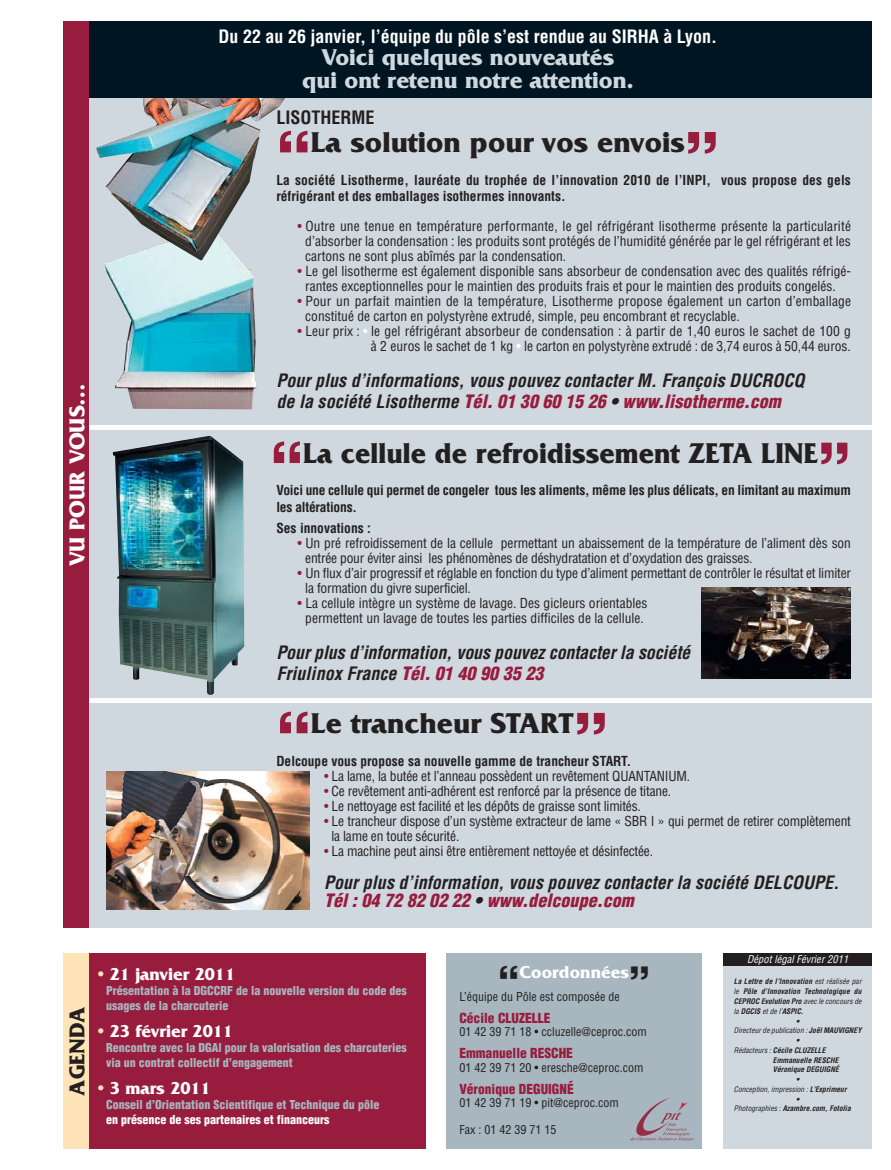
<style>
.page{position:relative;width:891px;height:1170px;background:#fff}
.page>*{position:absolute;margin:0;border:0;box-sizing:border-box;transform-origin:0 0}
.t1{font:900 condensed 69px "Helvetica";color:#981c3d}
.t2{font:900 condensed 69px "Helvetica";color:#981c3d;scale:.95 1}
.t3{font:900 condensed 42px "Helvetica";color:#231f20}
.t4{font:700 30px "Friz Quadrata";color:#231f20}
.t5{font:700 30px "Friz Quadrata";color:#231f20;scale:.95 1}
.t6{font:700 24px/22.5px "Friz Quadrata";color:#ced8de;text-align:center}
.t7{font:700 22.5px "Friz Quadrata";color:#fff}
.t8{font:700 22.5px "Friz Quadrata";color:#231f20}
.t9{font:italic 700 condensed 18px/21px "Helvetica";color:#231f20}
.t10{font:700 condensed 18px "Helvetica";color:#fff}
.t11{font:700 18px "Friz Quadrata";color:#fff}
.t12{font:700 condensed 18px "Helvetica";color:#231f20}
.t13{font:condensed 13.5px/15px "Helvetica";color:#231f20}
.t14{font:700 condensed 13.5px/16.5px "Helvetica";color:#231f20}
.t15{font:900 condensed 13.5px "Helvetica";color:#981c3d}
.t16{font:900 condensed 12px/15px "Helvetica";color:#a7b6bf}
.t17{font:condensed 12px "Helvetica";color:#231f20}
.t18{font:900 condensed 12px "Helvetica";color:#fff}
.t19{font:italic condensed 10.5px "Helvetica";color:#fff}
.t20{font:italic 700 condensed 7.5px "Helvetica";color:#231f20}
.t21{font:italic condensed 7.5px "Helvetica";color:#231f20}
.s1{color:#981c3d}
.s2{color:#fff}
.s3{font-weight:900;color:#981c3d}
.s4{font-weight:900}
.s5{color:#ffe4b8}
.s6{font-weight:400}
.s7{font-weight:700}
</style>
<div class="page">
<div style="left:64px;top:21px;width:807px;height:906px;background:#ced8de"></div>
<div style="left:64px;top:21px;width:807px;height:77px;background:#001522"></div>
<div style="left:89px;top:953px;width:336px;height:195px;background:#981c3d"></div>
<div style="left:64px;top:953px;width:25px;height:195px;background:#ffe4b8"></div>
<div style="left:446px;top:953px;width:255px;height:195px;background:#a7b6bf"></div>
<svg style="left:631px;top:1098px;width:62px;height:41px"></svg>
<div style="left:723px;top:953px;width:148px;height:195px;background:#ced8de"></div>
<div style="left:723px;top:953px;width:148px;height:12px;background:#231f20"></div>
<div style="left:64px;top:21px;width:25px;height:906px;background:#981c3d"></div>
<div style="left:89px;top:425px;width:782px;height:5px;background:#fff"></div>
<div style="left:89px;top:697px;width:782px;height:5px;background:#fff"></div>
<img style="left:105px;top:260px;width:151px;height:149px">
<img style="left:96px;top:98px;width:189px;height:162px">
<img style="left:113px;top:436px;width:131px;height:258px">
<img style="left:107px;top:771px;width:202px;height:138px">
<img style="left:701px;top:587px;width:149px;height:91px">
<h3 class="t7" style="left:69px;top:566px;width:184px;rotate:-90deg">VU POUR VOUS…</h3>
<h3 class="t10" style="left:218px;top:29px;width:500px">Du 22 au 26 janvier, l’équipe du pôle s’est rendue au SIRHA à Lyon.</h3>
<h3 class="t6" style="left:302px;top:48px;width:333px">Voici quelques nouveautés qui ont retenu notre attention.</h3>
<h3 class="t12" style="left:276px;top:111px;width:99px">LISOTHERME</h3>
<h1 class="t1" style="left:276px;top:132px;width:36px">“</h1>
<h3 class="t4" style="left:311px;top:132px;width:375px">La solution pour vos envois</h3>
<h1 class="t1" style="left:684px;top:132px;width:36px">”</h1>
<p class="t14" style="left:276px;top:173px;width:576px">La société Lisotherme, lauréate du trophée de l’innovation 2010 de l’INPI, vous propose des gels réfrigérant et des emballages isothermes innovants.</p>
<p class="t13" style="left:305px;top:220px;width:547px;text-align:justify;text-indent:-8px"><span class="s1">•</span> Outre une tenue en température performante, le gel réfrigérant lisotherme présente la particularité d’absorber la condensation : les produits sont protégés de l’humidité générée par le gel réfrigérant et les cartons ne sont plus abîmés par la condensation.</p>
<p class="t13" style="left:297px;top:265px;width:554px;text-align:center"><span class="s1">•</span> Le gel lisotherme est également disponible sans absorbeur de condensation avec des qualités réfrigé&shy;rantes exceptionnelles pour le maintien des produits frais et pour le maintien des produits congelés.</p>
<p class="t13" style="left:305px;top:295px;width:547px;text-indent:-8px"><span class="s1">•</span> Pour un parfait maintien de la température, Lisotherme propose également un carton d’emballage constitué de carton en polystyrène extrudé, simple, peu encombrant et recyclable.</p>
<p class="t13" style="left:297px;top:325px;width:554px;text-align:right"><span class="s1">•</span> Leur prix : <span class="s2">•</span> le gel réfrigérant absorbeur de condensation : à partir de 1,40 euros le sachet de 100 g à 2 euros le sachet de 1 kg <span class="s2">•</span> le carton en polystyrène extrudé : de 3,74 euros à 50,44 euros.</p>
<h3 class="t9" style="left:276px;top:372px;width:533px">Pourplus d’informations,vous pouvez contacterM.François DUCROCQ de la société Lisotherme <span class="s3">Tél.01 30 60 15 26</span> <span class="s4">•</span> <span class="s3">www.lisotherme.com</span></h3>
<h1 class="t2" style="left:270px;top:442px;width:36px">“</h1>
<h3 class="t5" style="left:303px;top:442px;width:543px">La cellule de refroidissement ZETA LINE</h3>
<h1 class="t2" style="left:817px;top:442px;width:36px">”</h1>
<p class="t14" style="left:276px;top:483px;width:576px">Voici une cellule qui permet de congeler tous les aliments, même les plus délicats, en limitant au maximum les altérations.</p>
<p class="t14" style="left:276px;top:520px;width:96px">Ses innovations :</p>
<p class="t13" style="left:305px;top:536px;width:547px;text-indent:-8px"><span class="s1">•</span> Un pré refroidissement de la cellule permettant un abaissement de la température de l’aliment dès son entrée pour éviter ainsi les phénomènes de déshydratation et d’oxydation des graisses.</p>
<p class="t13" style="left:305px;top:566px;width:547px;text-indent:-8px"><span class="s1">•</span> Un flux d’air progressif et réglable en fonction du type d’aliment permettant de contrôler le résultat et limiter la formation du givre superficiel.</p>
<p class="t13" style="left:297px;top:596px;width:351px;text-align:center"><span class="s1">•</span> La cellule intègre un système de lavage. Des gicleurs orientables permettent un lavage de toutes les parties difficiles de la cellule.</p>
<h3 class="t9" style="left:276px;top:643px;width:419px">Pourplus d’information,vous pouvezcontacterla société<br>Friulinox France <span class="s3">Tél.01 40 90 35 23</span></h3>
<h1 class="t1" style="left:276px;top:712px;width:36px">“</h1>
<h3 class="t4" style="left:311px;top:712px;width:264px">Le trancheur START</h3>
<h1 class="t1" style="left:573px;top:712px;width:36px">”</h1>
<p class="t14" style="left:276px;top:753px;width:356px">Delcoupe vous propose sa nouvelle gamme de trancheur START.</p>
<p class="t13" style="left:324px;top:769px;width:367px"><span class="s1">•</span> La lame, la butée et l’anneau possèdent un revêtement QUANTANIUM.</p>
<p class="t13" style="left:324px;top:784px;width:348px"><span class="s1">•</span> Ce revêtement anti-adhérent est renforcé par la présence de titane.</p>
<p class="t13" style="left:324px;top:799px;width:318px"><span class="s1">•</span> Le nettoyage est facilité et les dépôts de graisse sont limités.</p>
<p class="t13" style="left:331px;top:814px;width:521px;text-indent:-7px"><span class="s1">•</span> Le trancheur dispose d’un système extracteur de lame « SBR I » qui permet de retirer complètement la lame en toute sécurité.</p>
<p class="t13" style="left:324px;top:844px;width:330px"><span class="s1">•</span> La machine peut ainsi être entièrement nettoyée et désinfectée.</p>
<h3 class="t9" style="left:324px;top:874px;width:520px;line-height:18px">Pourplus d’information,vous pouvez contacterla société DELCOUPE.<br><span class="s3">Tél:04 72 82 02 22</span> <span class="s4">•</span> <span class="s3">www.delcoupe.com</span></h3>
<h3 class="t8" style="left:69px;top:1095px;width:90px;rotate:-90deg">AGENDA</h3>
<h3 class="t11" style="left:98px;top:967px;width:139px"><span class="s5">•</span> 21 janvier 2011</h3>
<p class="t16" style="left:106px;top:984px;width:302px">Présentation à la DGCCRF de la nouvelle version du code des usages de la charcuterie</p>
<h3 class="t11" style="left:98px;top:1024px;width:137px"><span class="s5">•</span> 23 février 2011</h3>
<p class="t16" style="left:106px;top:1041px;width:302px">Rencontre avec la DGAl pour la valorisation des charcuteries via un contrat collectif d’engagement</p>
<h3 class="t11" style="left:98px;top:1081px;width:114px"><span class="s5">•</span> 3 mars 2011</h3>
<p class="t16" style="left:106px;top:1098px;width:274px">Conseil d’Orientation Scientifique et Technique du pôle</p>
<p class="t18" style="left:106px;top:1115px;width:225px">en présence de ses partenaires et financeurs</p>
<h2 class="t3" style="left:498px;top:965px;width:22px">“</h2>
<h3 class="t11" style="left:519px;top:965px;width:111px">Coordonnées</h3>
<p class="t17" style="left:459px;top:991px;width:162px">L’équipe du Pôle est composée de</p>
<h2 class="t3" style="left:629px;top:965px;width:22px">”</h2>
<p class="t15" style="left:459px;top:1012px;width:93px">Cécile CLUZELLE</p>
<p class="t17" style="left:459px;top:1026px;width:189px">01 42 39 71 18 • ccluzelle@ceproc.com</p>
<p class="t15" style="left:459px;top:1047px;width:115px">Emmanuelle RESCHE</p>
<p class="t17" style="left:459px;top:1062px;width:185px">01 42 39 71 20 • eresche@ceproc.com</p>
<p class="t15" style="left:459px;top:1083px;width:116px">Véronique DEGUIGNÉ</p>
<p class="t17" style="left:459px;top:1097px;width:161px">01 42 39 71 19 • pit@ceproc.com</p>
<p class="t17" style="left:459px;top:1124px;width:98px">Fax : 01 42 39 71 15</p>
<p class="t19" style="left:746px;top:954px;width:105px">DépotlégalFévrier2011</p>
<p class="t20" style="left:733px;top:978px;width:131px">La Lettre de l’Innovation <span class="s6">est réalisée par</span></p>
<p class="t20" style="left:733px;top:988px;width:131px"><span class="s6">le</span> Pôle d’Innovation Technologique du</p>
<p class="t20" style="left:733px;top:998px;width:131px">CEPROC Evolution Pro <span class="s6">avec le concours de</span></p>
<p class="t20" style="left:733px;top:1007px;width:73px"><span class="s6">la</span> DGCIS <span class="s6">etde l’</span>ASPIC.</p>
<p class="t20" style="left:795px;top:1017px;width:6px">•</p>
<p class="t21" style="left:733px;top:1027px;width:131px">Directeurde publication :<span class="s7">JoëlMAUVIGNEY</span></p>
<p class="t20" style="left:795px;top:1037px;width:6px">•</p>
<p class="t20" style="left:733px;top:1046px;width:95px"><span class="s6">Rédacteurs :</span>Cécile CLUZELLE</p>
<p class="t20" style="left:772px;top:1056px;width:69px">Emmanuelle RESCHE</p>
<p class="t20" style="left:772px;top:1066px;width:68px">Véronique DEGUIGNÉ</p>
<p class="t20" style="left:795px;top:1076px;width:6px">•</p>
<p class="t21" style="left:733px;top:1085px;width:116px">Conception,impression :<span class="s7">L’Exprimeur</span></p>
<p class="t20" style="left:795px;top:1095px;width:6px">•</p>
<p class="t20" style="left:733px;top:1105px;width:120px"><span class="s6">Photographies :</span>Azambre.com,Fotolia</p>
</div>
